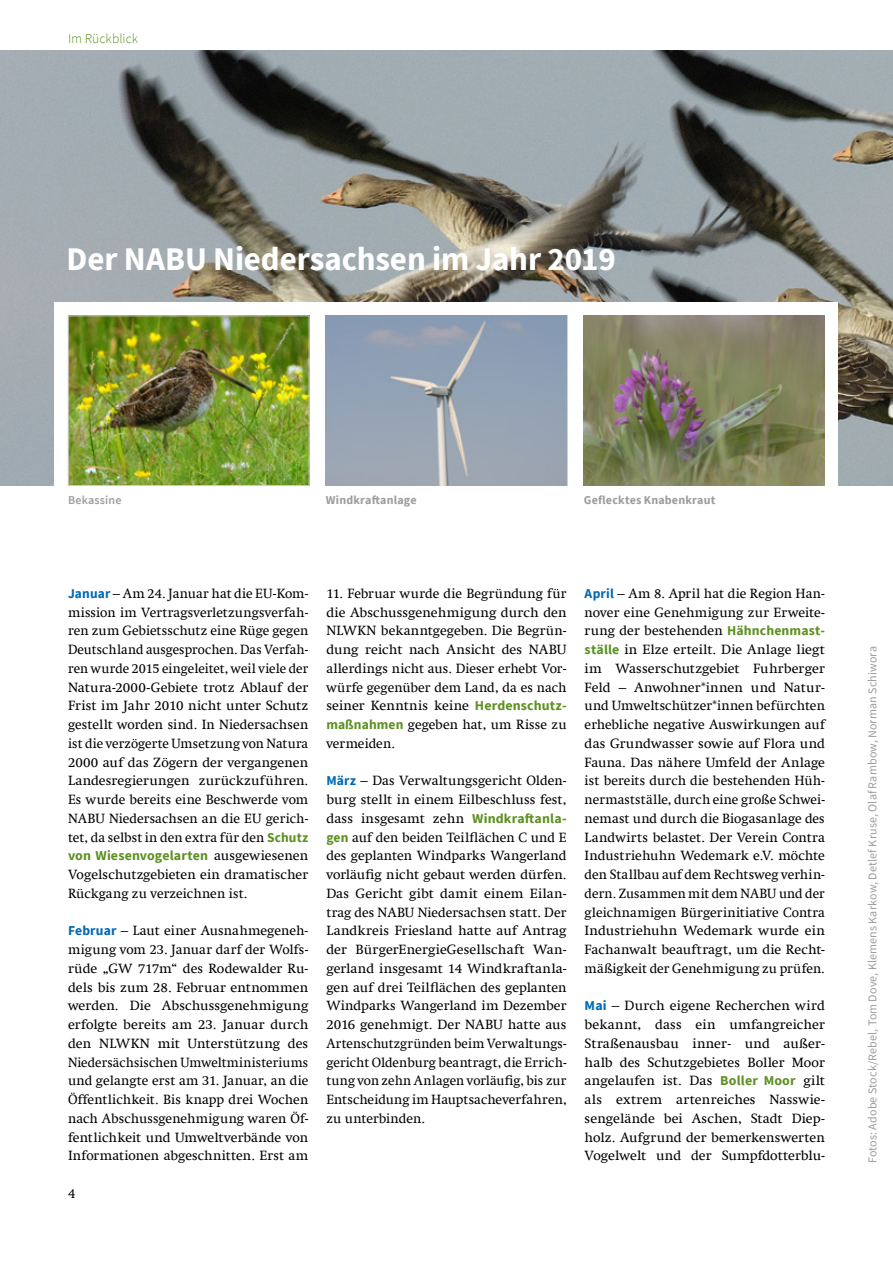
<style>
.page{position:relative;width:893px;height:1263px;background:#fff}
.page>*{position:absolute;margin:0;border:0;box-sizing:border-box;transform-origin:0 0}
.t1{font:700 33px "Source Sans Pro";letter-spacing:-.005em;color:#fff}
.t2{font:13.5px/18.8px "Swift Com";letter-spacing:.005em;color:#000;text-align:justify}
.t3{font:700 13.5px "Source Sans Pro";letter-spacing:.01em;color:#5e9021}
.t4{font:300 13.5px "Source Sans Pro";letter-spacing:.005em;color:#5e9021}
.t5{font:12px "Source Sans Pro";letter-spacing:.01em;color:#9e9d9d}
.t6{font:700 12px "Source Sans Pro";letter-spacing:.015em;color:#9c9d9d}
.t7{font:600 12px "Source Sans Pro";letter-spacing:.015em;color:#9c9d9d}
.s1{font-family:"Source Sans Pro";font-weight:700;color:#0069b4}
.s2{font-family:"Source Sans Pro";font-weight:700;color:#5e9021}
.s3{font-family:"Swift Com";font-weight:400;color:#000}
</style>
<div class="page">
<img style="left:0;top:50px;width:893px;height:436px">
<div style="left:54px;top:302px;width:784px;height:197px;background:#fff"></div>
<img style="left:70px;top:318px;width:237px;height:166px">
<div style="left:68px;top:316px;width:241px;height:170px;border:1px solid #cfd0d0"></div>
<img style="left:584px;top:316px;width:241px;height:170px">
<img style="left:326px;top:316px;width:240px;height:170px">
<p class="t4" style="left:68px;top:30px;width:72px">Im Rückblick</p>
<h1 class="t1" style="left:67px;top:236px;width:551px">Der NABU Niedersachsen im Jahr 2019</h1>
<p class="t7" style="left:68px;top:492px;width:55px">Bekassine</p>
<p class="t6" style="left:326px;top:492px;width:92px">Windkraftanlage</p>
<p class="t6" style="left:584px;top:492px;width:133px">Geflecktes Knabenkraut</p>
<p class="t2" style="left:68px;top:584px;width:242px"><span class="s1">Januar</span> – Am 24. Januar hat die EU-Kom&shy;mission im Vertragsverletzungsverfah&shy;ren zum Gebietsschutz eine Rüge gegen Deutschland ausgesprochen. Das Verfah&shy;ren wurde 2015 eingeleitet, weil viele der Natura-2000-Gebiete trotz Ablauf der Frist im Jahr 2010 nicht unter Schutz gestellt worden sind. In Niedersachsen ist die verzögerte Umsetzung von Natura 2000 auf das Zögern der vergangenen Landesregierungen zurückzuführen.<br>Es wurde bereits eine Beschwerde vom NABU Niedersachsen an die EU gerich&shy;tet, da selbst in den extra für den <span class="s2">Schutz</span></p>
<p class="t3" style="left:68px;top:847px;width:242px">von Wiesenvogelarten <span class="s3">ausgewiesenen</span></p>
<p class="t2" style="left:68px;top:865px;width:242px">Vogelschutzgebieten ein dramatischer<br>Rückgang zu verzeichnen ist.</p>
<p class="t2" style="left:68px;top:921px;width:242px"><span class="s1">Februar</span> – Laut einer Ausnahmegeneh&shy;migung vom 23. Januar darf der Wolfs&shy;rüde „GW 717m“ des Rodewalder Ru&shy;dels bis zum 28. Februar entnommen werden. Die Abschussgenehmigung erfolgte bereits am 23. Januar durch den NLWKN mit Unterstützung des Niedersächsischen Umweltministeriums und gelangte erst am 31. Januar, an die Öffentlichkeit. Bis knapp drei Wochen nach Abschussgenehmigung waren Öf&shy;fentlichkeit und Umweltverbände von Informationen abgeschnitten. Erst am</p>
<p class="t2" style="left:68px;top:1184px;width:9px">4</p>
<p class="t2" style="left:326px;top:584px;width:242px">11. Februar wurde die Begründung für die Abschussgenehmigung durch den NLWKN bekanntgegeben. Die Begrün&shy;dung reicht nach Ansicht des NABU allerdings nicht aus. Dieser erhebt Vor&shy;würfe gegenüber dem Land, da es nach seiner Kenntnis keine <span class="s2">Herdenschutz&shy;maßnahmen</span> gegeben hat, um Risse zu vermeiden.</p>
<p class="t2" style="left:326px;top:771px;width:242px"><span class="s1">März</span> – Das Verwaltungsgericht Olden&shy;burg stellt in einem Eilbeschluss fest, dass insgesamt zehn <span class="s2">Windkraftanla&shy;gen</span> auf den beiden Teilflächen C und E des geplanten Windparks Wangerland vorläufig nicht gebaut werden dürfen.<br>Das Gericht gibt damit einem Eilan&shy;trag des NABU Niedersachsen statt. Der Landkreis Friesland hatte auf Antrag der BürgerEnergieGesellschaft Wan&shy;gerland insgesamt 14 Windkraftanla&shy;gen auf drei Teilflächen des geplanten Windparks Wangerland im Dezember 2016 genehmigt. Der NABU hatte aus Artenschutzgründen beim Verwaltungs&shy;gericht Oldenburg beantragt, die Errich&shy;tung von zehn Anlagen vorläufig, bis zur Entscheidung im Hauptsacheverfahren, zu unterbinden.</p>
<p class="t2" style="left:585px;top:584px;width:242px"><span class="s1">April</span> – Am 8. April hat die Region Han&shy;nover eine Genehmigung zur Erweite&shy;rung der bestehenden <span class="s2">Hähnchenmast&shy;ställe</span> in Elze erteilt. Die Anlage liegt im Wasserschutzgebiet Fuhrberger Feld – Anwohner*innen und Natur&shy;und Umweltschützer*innen befürchten erhebliche negative Auswirkungen auf das Grundwasser sowie auf Flora und Fauna. Das nähere Umfeld der Anlage ist bereits durch die bestehenden Hüh&shy;nermastställe, durch eine große Schwei&shy;nemast und durch die Biogasanlage des Landwirts belastet. Der Verein Contra Industriehuhn Wedemark e.V. möchte den Stallbau auf dem Rechtsweg verhin&shy;dern. Zusammen mit dem NABU und der gleichnamigen Bürgerinitiative Contra Industriehuhn Wedemark wurde ein Fachanwalt beauftragt, um die Recht&shy;mäßigkeit der Genehmigung zu prüfen.</p>
<p class="t2" style="left:585px;top:996px;width:242px"><span class="s1">Mai</span> – Durch eigene Recherchen wird bekannt, dass ein umfangreicher Straßenausbau inner- und außer&shy;halb des Schutzgebietes Boller Moor angelaufen ist. Das <span class="s2">Boller Moor</span> gilt als extrem artenreiches Nasswie&shy;sengelände bei Aschen, Stadt Diep&shy;holz. Aufgrund der bemerkenswerten Vogelwelt und der Sumpfdotterblu-</p>
<p class="t5" style="left:865px;top:1163px;width:519px;rotate:-90deg">Fotos: Adobe Stock/Rebel, Tom Dove, Klemens Karkow, Detlef Kruse, Olaf Rambow, Norman Schiwora</p>
</div>
